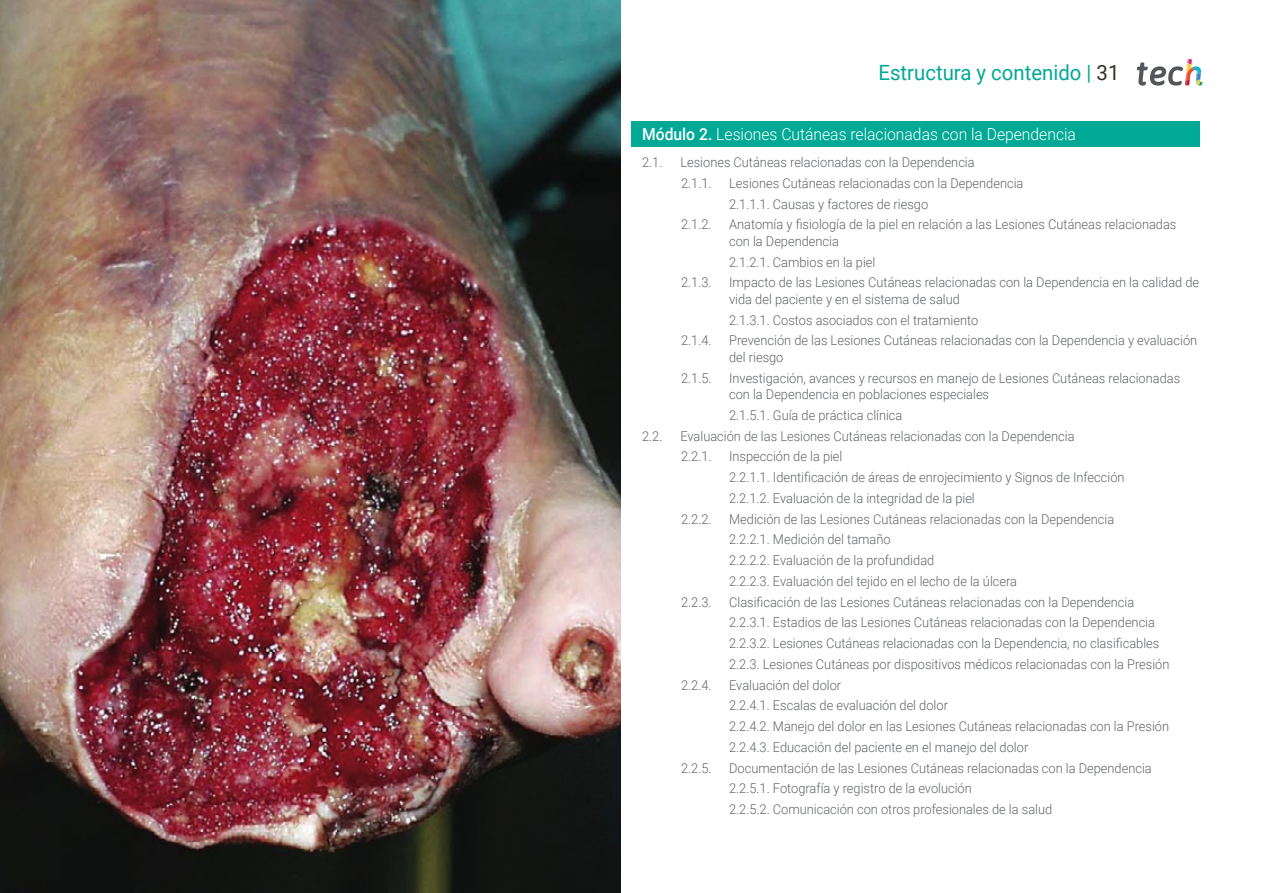
<style>
.page{position:relative;width:1263px;height:893px;background:#fff}
.page>*{position:absolute;margin:0;border:0;box-sizing:border-box;transform-origin:0 0}
.t1{font:21px "Roboto";color:#00a996}
.t2{font:300 16.5px "Roboto";color:#fff;scale:.95 1}
.t3{font:300 13.5px/20.7px "Roboto";color:#61646a;scale:.95 1}
.s1{color:#312e20}
.s2{font-weight:500}
</style>
<div class="page">
<img style="left:0;top:0;width:621px;height:893px">
<div style="left:631px;top:121px;width:568px;height:25px;background:#00a996"></div>
<svg style="left:1137px;top:59px;width:65px;height:27px"></svg>
<h1 class="t1" style="left:878px;top:57px;width:242px">Estructura y contenido | <span class="s1">31</span></h1>
<p class="t2" style="left:642px;top:123px;width:458px"><span class="s2">Módulo 2.</span> Lesiones Cutáneas relacionadas con la Dependencia</p>
<p class="t3" style="left:642px;top:151px;width:23px">2.1.</p>
<p class="t3" style="left:680px;top:151px;width:311px">Lesiones Cutáneas relacionadas con la Dependencia<br>2.1.1.</p>
<p class="t3" style="left:729px;top:172px;width:311px">Lesiones Cutáneas relacionadas con la Dependencia<br>2.1.1.1. Causas y factores de riesgo</p>
<p class="t3" style="left:681px;top:214px;width:34px">2.1.2.</p>
<p class="t3" style="left:729px;top:216px;width:472px;line-height:16.5px">Anatomía y fisiología de la piel en relación a las Lesiones Cutáneas relacionadas con la Dependencia</p>
<p class="t3" style="left:729px;top:251px;width:155px">2.1.2.1. Cambios en la piel</p>
<p class="t3" style="left:681px;top:272px;width:34px">2.1.3.</p>
<p class="t3" style="left:729px;top:274px;width:496px;line-height:16.5px">Impacto de las Lesiones Cutáneas relacionadas con la Dependencia en la calidad de vida del paciente y en el sistema de salud</p>
<p class="t3" style="left:729px;top:309px;width:264px">2.1.3.1. Costos asociados con el tratamiento</p>
<p class="t3" style="left:681px;top:330px;width:34px">2.1.4.</p>
<p class="t3" style="left:729px;top:332px;width:494px;line-height:16.5px">Prevención de las Lesiones Cutáneas relacionadas con la Dependencia y evaluación del riesgo</p>
<p class="t3" style="left:681px;top:367px;width:34px">2.1.5.</p>
<p class="t3" style="left:729px;top:369px;width:476px;line-height:16.5px">Investigación, avances y recursos en manejo de Lesiones Cutáneas relacionadas con la Dependencia en poblaciones especiales</p>
<p class="t3" style="left:729px;top:404px;width:184px">2.1.5.1. Guía de práctica clínica</p>
<p class="t3" style="left:642px;top:425px;width:23px">2.2.</p>
<p class="t3" style="left:680px;top:425px;width:416px">Evaluación de las Lesiones Cutáneas relacionadas con la Dependencia<br>2.2.1.</p>
<p class="t3" style="left:729px;top:446px;width:418px">Inspección de la piel<br>2.2.1.1. Identificación de áreas de enrojecimiento y Signos de Infección<br>2.2.1.2. Evaluación de la integridad de la piel</p>
<p class="t3" style="left:681px;top:508px;width:34px">2.2.2.</p>
<p class="t3" style="left:729px;top:508px;width:407px">Medición de las Lesiones Cutáneas relacionadas con la Dependencia 2.2.2.1. Medición del tamaño<br>2.2.2.2. Evaluación de la profundidad<br>2.2.2.3. Evaluación del tejido en el lecho de la úlcera</p>
<p class="t3" style="left:681px;top:591px;width:34px">2.2.3.</p>
<p class="t3" style="left:729px;top:591px;width:465px">Clasificación de las Lesiones Cutáneas relacionadas con la Dependencia 2.2.3.1. Estadios de las Lesiones Cutáneas relacionadas con la Dependencia 2.2.3.2. Lesiones Cutáneas relacionadas con la Dependencia, no clasificables 2.2.3. Lesiones Cutáneas por dispositivos médicos relacionadas con la Presión</p>
<p class="t3" style="left:681px;top:674px;width:34px">2.2.4.</p>
<p class="t3" style="left:729px;top:674px;width:465px">Evaluación del dolor<br>2.2.4.1. Escalas de evaluación del dolor<br>2.2.4.2. Manejo del dolor en las Lesiones Cutáneas relacionadas con la Presión 2.2.4.3. Educación del paciente en el manejo del dolor</p>
<p class="t3" style="left:681px;top:757px;width:34px">2.2.5.</p>
<p class="t3" style="left:729px;top:757px;width:446px">Documentación de las Lesiones Cutáneas relacionadas con la Dependencia<br>2.2.5.1. Fotografía y registro de la evolución<br>2.2.5.2. Comunicación con otros profesionales de la salud</p>
</div>
